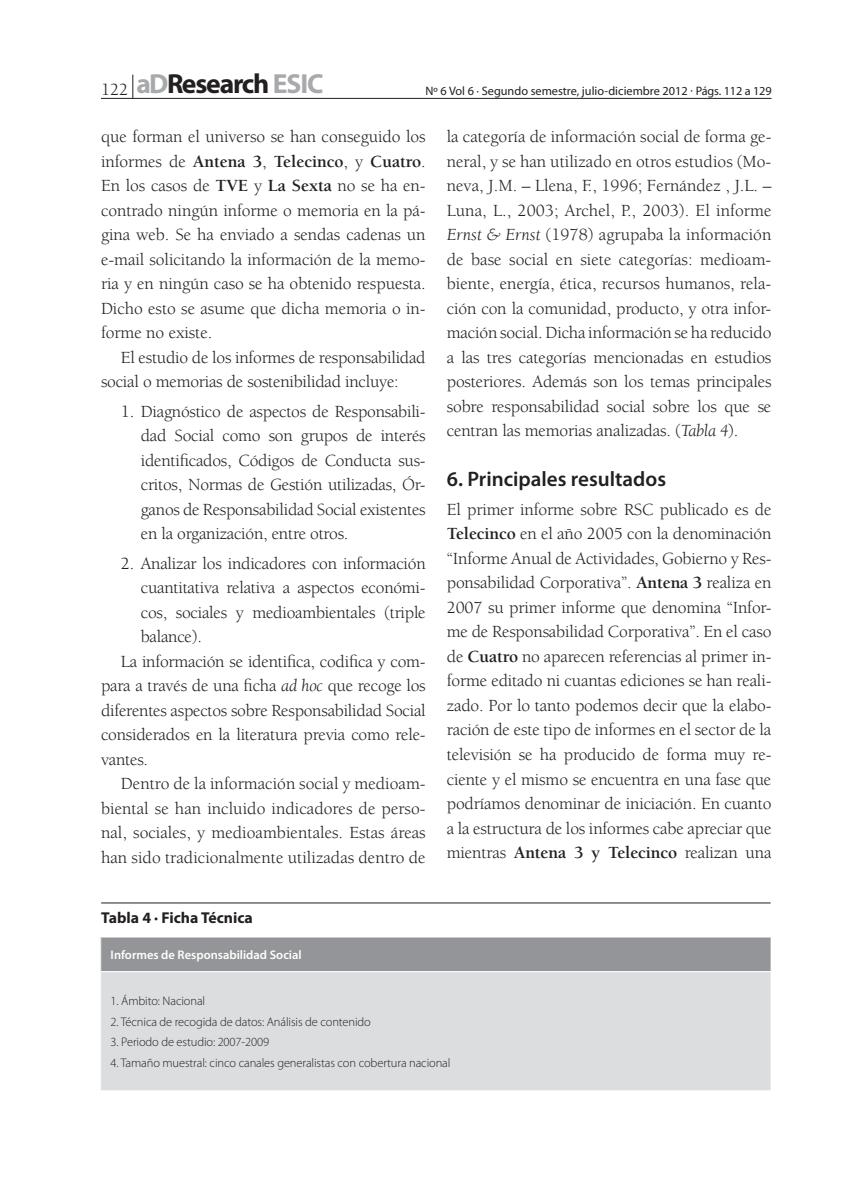
<style>
.page{position:relative;width:846px;height:1191px;background:#fff}
.page>*{position:absolute;margin:0;border:0;box-sizing:border-box;transform-origin:0 0}
.t1{font:700 27.65px "Myriad Pro";letter-spacing:-.04em;color:#231f20}
.t2{font:600 21px "Myriad Pro";color:#231f20}
.t3{font:17.5px/24.5px "Berkeley";letter-spacing:-.015em;color:#231f20;text-align:justify}
.t4{font:700 15.75px "Myriad Pro";color:#231f20}
.t5{font:300 12.42px "Myriad Pro";letter-spacing:-.01em;color:#231f20}
.t6{font:600 12.42px "Myriad Pro";color:#fff}
.t7{font:12.25px "Myriad Pro";color:#231f20}
.s1{font-family:"Berkeley";font-weight:400;font-size:17.5px}
.s2{color:#a8a9ad}
.s3{font-weight:700}
.s4{font-style:italic}
</style>
<div class="page">
<hr style="left:101px;top:98px;width:670px;height:1px;background:#231f20">
<svg style="left:132px;top:75px;width:1px;height:23px"></svg>
<div style="left:101px;top:937px;width:669px;height:35px;background:#939598"></div>
<div style="left:101px;top:972px;width:669px;height:119px;background:#dcdddf"></div>
<hr style="left:100px;top:971px;width:671px;height:1px;background:#fff">
<hr style="left:100px;top:1090px;width:671px;height:1px;background:#fff">
<hr style="left:101px;top:903px;width:669px;height:1px;background:#231f20">
<h1 class="t1" style="left:101px;top:65px;width:224px"><span class="s1">122</span> <span class="s2">aD</span>Research <span class="s2">ESIC</span></h1>
<p class="t7" style="left:425px;top:83px;width:347px">Nº 6 Vol 6 · Segundo semestre, julio-diciembre 2012 · Págs. 112 a 129</p>
<p class="t3" style="left:101px;top:125px;width:326px">que forman el universo se han conseguido los informes de <span class="s3">Antena 3</span>, <span class="s3">Telecinco</span>, y <span class="s3">Cuatro</span>.<br>En los casos de <span class="s3">TVE</span> y <span class="s3">La Sexta</span> no se ha en&shy;contrado ningún informe o memoria en la pá&shy;gina web. Se ha enviado a sendas cadenas un e-mail solicitando la información de la memo&shy;ria y en ningún caso se ha obtenido respuesta.<br>Dicho esto se asume que dicha memoria o in&shy;forme no existe.</p>
<p class="t3" style="left:101px;top:345px;width:326px;text-indent:20px">El estudio de los informes de responsabilidad social o memorias de sostenibilidad incluye:</p>
<p class="t3" style="left:141px;top:399px;width:286px;text-indent:-20px">1. Diagnóstico de aspectos de Responsabili&shy;dad Social como son grupos de interés identificados, Códigos de Conducta sus&shy;critos, Normas de Gestión utilizadas, Ór&shy;ganos de Responsabilidad Social existentes en la organización, entre otros.</p>
<p class="t3" style="left:121px;top:551px;width:306px">2. Analizar los indicadores con información</p>
<p class="t3" style="left:141px;top:576px;width:286px">cuantitativa relativa a aspectos económi-</p>
<p class="t3" style="left:141px;top:600px;width:286px">cos, sociales y medioambientales (triple</p>
<p class="t3" style="left:141px;top:625px;width:63px">balance).</p>
<p class="t3" style="left:121px;top:649px;width:306px">La información se identifica, codifica y com-</p>
<p class="t3" style="left:101px;top:674px;width:326px">para a través de una ficha <span class="s4">ad hoc</span> que recoge los</p>
<p class="t3" style="left:101px;top:698px;width:326px">diferentes aspectos sobre Responsabilidad Social</p>
<p class="t3" style="left:101px;top:723px;width:326px">considerados en la literatura previa como rele-</p>
<p class="t3" style="left:101px;top:747px;width:49px">vantes.</p>
<p class="t3" style="left:121px;top:772px;width:306px">Dentro de la información social y medioam-</p>
<p class="t3" style="left:101px;top:796px;width:326px">biental se han incluido indicadores de perso-</p>
<p class="t3" style="left:101px;top:821px;width:326px">nal, sociales, y medioambientales. Estas áreas</p>
<p class="t3" style="left:101px;top:845px;width:326px">han sido tradicionalmente utilizadas dentro de</p>
<p class="t3" style="left:446px;top:125px;width:326px">la categoría de información social de forma ge&shy;neral, y se han utilizado en otros estudios (Mo&shy;neva, J.M. – Llena, F., 1996; Fernández , J.L. – Luna, L., 2003; Archel, P., 2003). El informe <span class="s4">Ernst &amp; Ernst</span> (1978) agrupaba la información de base social en siete categorías: medioam&shy;biente, energía, ética, recursos humanos, rela&shy;ción con la comunidad, producto, y otra infor&shy;mación social. Dicha información se ha reducido a las tres categorías mencionadas en estudios posteriores. Además son los temas principales sobre responsabilidad social sobre los que se centran las memorias analizadas. (<span class="s4">Tabla 4</span>).</p>
<p class="t2" style="left:446px;top:465px;width:221px">6. Principales resultados</p>
<p class="t3" style="left:446px;top:498px;width:326px">El primer informe sobre RSC publicado es de <span class="s3">Telecinco</span> en el año 2005 con la denominación “Informe Anual de Actividades, Gobierno y Res&shy;ponsabilidad Corporativa”. <span class="s3">Antena 3</span> realiza en 2007 su primer informe que denomina “Infor&shy;me de Responsabilidad Corporativa”. En el caso de <span class="s3">Cuatro</span> no aparecen referencias al primer in&shy;forme editado ni cuantas ediciones se han reali&shy;zado. Por lo tanto podemos decir que la elabo&shy;ración de este tipo de informes en el sector de la televisión se ha producido de forma muy re&shy;ciente y el mismo se encuentra en una fase que podríamos denominar de iniciación. En cuanto a la estructura de los informes cabe apreciar que mientras <span class="s3">Antena 3 y Telecinco</span> realizan una</p>
<p class="t4" style="left:101px;top:907px;width:153px">Tabla 4 · Ficha Técnica</p>
<p class="t6" style="left:111px;top:947px;width:192px">Informes de Responsabilidad Social</p>
<p class="t5" style="left:111px;top:993px;width:96px">1. Ámbito: Nacional</p>
<p class="t5" style="left:111px;top:1014px;width:262px">2. Técnica de recogida de datos: Análisis de contenido</p>
<p class="t5" style="left:111px;top:1035px;width:160px">3. Periodo de estudio: 2007-2009</p>
<p class="t5" style="left:111px;top:1055px;width:341px">4. Tamaño muestral: cinco canales generalistas con cobertura nacional</p>
</div>
